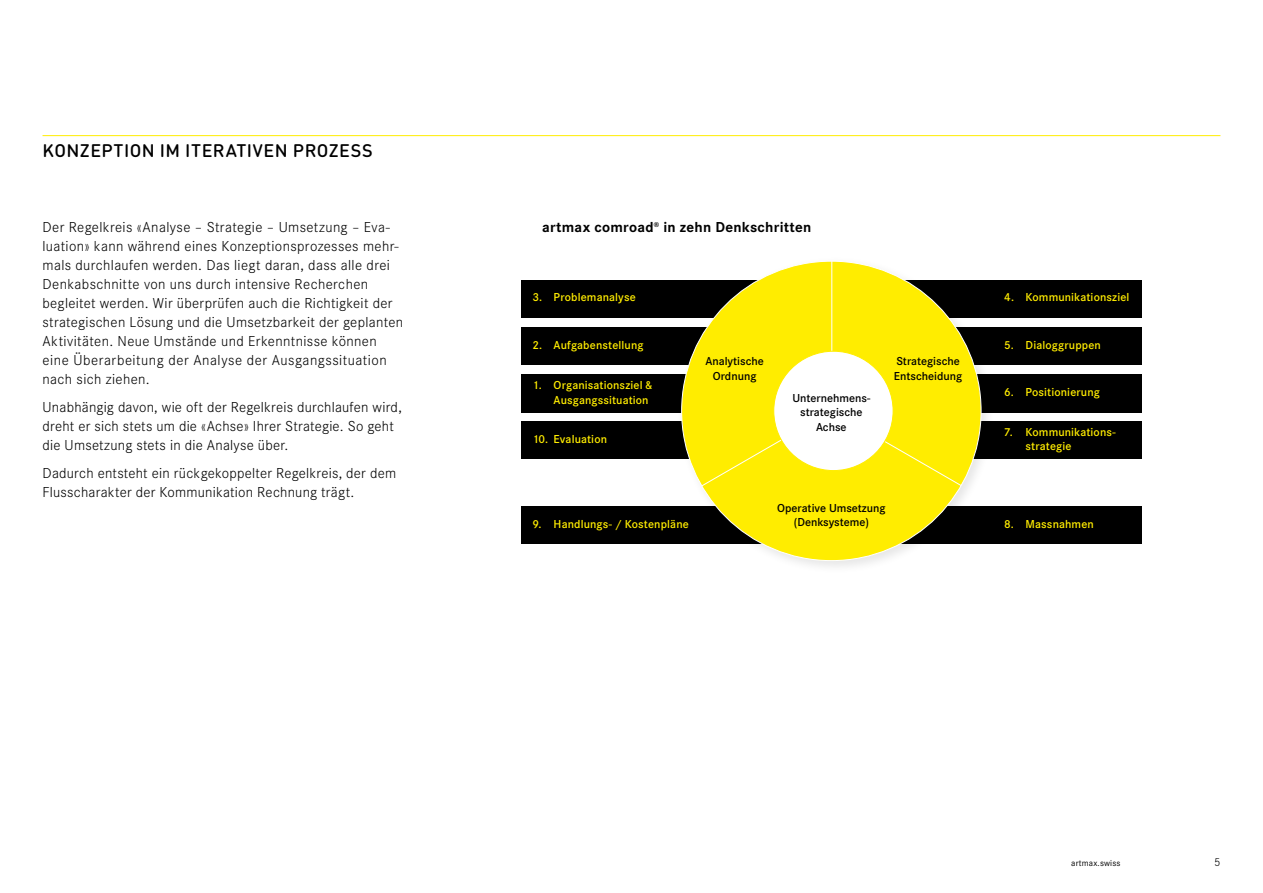
<style>
.page{position:relative;width:1263px;height:893px;background:#fff}
.page>*{position:absolute;margin:0;border:0;box-sizing:border-box;transform-origin:0 0}
.t1{font:500 18px "DIN Round Pro";letter-spacing:.025em;color:#000}
.t2{font:300 15px/18.9px "Corporate S";letter-spacing:.02em;color:#000}
.t3{font:700 15px "Corporate S";letter-spacing:.015em;color:#000}
.t4{font:600 12px/14.4px "Corporate S";letter-spacing:.01em;color:#ffed00}
.t5{font:600 12px/14.4px "Corporate S";color:#000;text-align:center}
.t6{font:300 12px "Corporate S";color:#000}
.t7{font:9px "Corporate S";letter-spacing:.02em;color:#000}
</style>
<div class="page">
<hr style="left:43px;top:135px;width:1177px;height:1px;background:#ffed00">
<div style="left:521px;top:374px;width:210px;height:39px;background:#000"></div>
<div style="left:521px;top:506px;width:292px;height:38px;background:#000"></div>
<div style="left:521px;top:421px;width:210px;height:38px;background:#000"></div>
<div style="left:521px;top:327px;width:230px;height:38px;background:#000"></div>
<div style="left:521px;top:280px;width:274px;height:37px;background:#000"></div>
<div style="left:867px;top:280px;width:274px;height:37px;background:#000"></div>
<div style="left:890px;top:327px;width:252px;height:38px;background:#000"></div>
<div style="left:921px;top:374px;width:220px;height:39px;background:#000"></div>
<div style="left:921px;top:421px;width:220px;height:38px;background:#000"></div>
<div style="left:862px;top:506px;width:279px;height:38px;background:#000"></div>
<div style="left:676px;top:256px;width:319px;height:319px;background:#000;opacity:.1"></div>
<div style="left:682px;top:261px;width:299px;height:300px;background:#ffed00;border-radius:50%"></div>
<hr style="left:831px;top:261px;width:1px;height:95px;background:#fff">
<svg style="left:701px;top:389px;width:261px;height:98px"></svg>
<div style="left:774px;top:351px;width:119px;height:120px;background:#fff;border-radius:50%"></div>
<p class="t1" style="left:43px;top:138px;width:332px">KONZEPTION IM ITERATIVEN PROZESS</p>
<p class="t2" style="left:43px;top:218px;width:362px">Der Regelkreis «Analyse – Strategie – Umsetzung – Eva&shy;luation» kann während eines Konzeptionsprozesses mehr&shy;mals durchlaufen werden. Das liegt daran, dass alle drei Denkabschnitte von uns durch intensive Recherchen begleitet werden. Wir überprüfen auch die Richtigkeit der strategischen Lösung und die Umsetzbarkeit der geplanten Aktivitäten. Neue Umstände und Erkenntnisse können eine Überarbeitung der Analyse der Ausgangssituation nach sich ziehen.</p>
<p class="t2" style="left:43px;top:397px;width:361px">Unabhängig davon, wie oft der Regelkreis durchlaufen wird, dreht er sich stets um die «Achse» Ihrer Strategie. So geht die Umsetzung stets in die Analyse über.</p>
<p class="t2" style="left:43px;top:463px;width:355px">Dadurch entsteht ein rückgekoppelter Regelkreis, der dem<br>Flusscharakter der Kommunikation Rechnung trägt.</p>
<p class="t3" style="left:542px;top:217px;width:271px">artmax comroad<sup>®</sup> in zehn Denkschritten</p>
<p class="t4" style="left:532px;top:290px;width:105px">3. Problemanalyse</p>
<p class="t4" style="left:1004px;top:290px;width:127px">4. Kommunikationsziel</p>
<p class="t4" style="left:1004px;top:337px;width:98px">5. Dialoggruppen</p>
<p class="t4" style="left:1004px;top:385px;width:97px">6. Positionierung</p>
<p class="t4" style="left:1025px;top:424px;width:92px;text-indent:-21px">7. Kommunikations&shy;strategie</p>
<p class="t4" style="left:532px;top:337px;width:113px">2. Aufgabenstellung</p>
<p class="t5" style="left:705px;top:354px;width:60px">Analytische<br>Ordnung</p>
<p class="t5" style="left:894px;top:354px;width:70px;text-align:left">Strategische<br>Entscheidung</p>
<p class="t4" style="left:554px;top:377px;width:101px;text-indent:-21px">1. Organisationsziel &amp;<br>Ausgangssituation</p>
<p class="t5" style="left:792px;top:390px;width:79px">Unternehmens&shy;strategische<br>Achse</p>
<p class="t4" style="left:532px;top:432px;width:76px">10. Evaluation</p>
<p class="t4" style="left:532px;top:517px;width:158px">9. Handlungs- / Kostenpläne</p>
<p class="t5" style="left:777px;top:500px;width:110px">Operative Umsetzung (Denksysteme)</p>
<p class="t4" style="left:1004px;top:517px;width:91px">8. Massnahmen</p>
<p class="t7" style="left:1071px;top:857px;width:51px">artmax.swiss</p>
<p class="t6" style="left:1214px;top:854px;width:8px">5</p>
</div>
